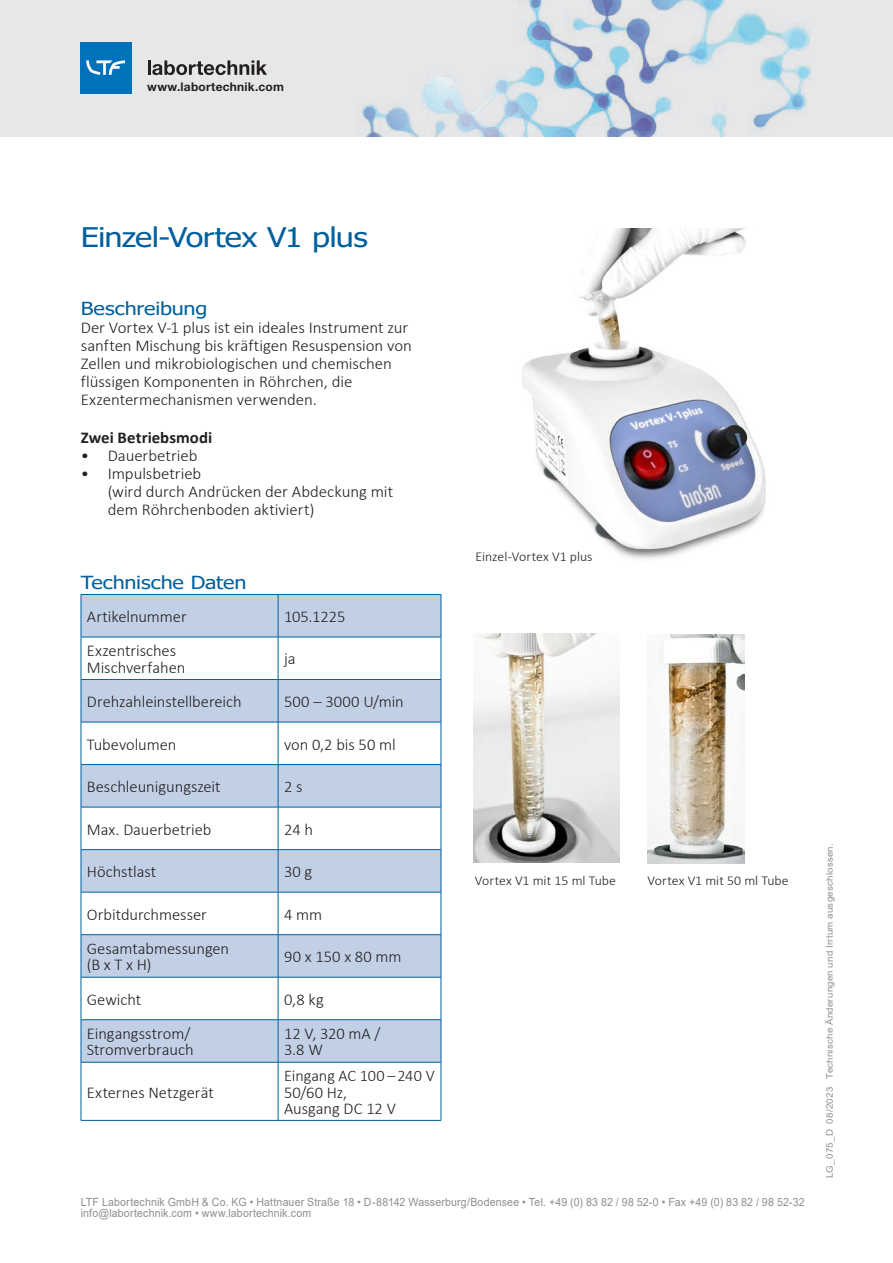
<style>
.page{position:relative;width:893px;height:1263px;background:#fff}
.page>*{position:absolute;margin:0;border:0;box-sizing:border-box;transform-origin:0 0}
.Headline{font:27px "Tahoma";letter-spacing:-.025em;color:#00609f;scale:1.2 1}
.Aufzählung{font:18px "Tahoma";letter-spacing:-.01em;color:#00609f;scale:1.2 1}
.Subline{font:18px "Tahoma";letter-spacing:-.005em;color:#00609f;scale:1.2 1}
.Body{font:300 16.5px/18px "Calibri";letter-spacing:-.005em;color:#231f20}
.Body-2{font:700 16.5px "Calibri";color:#231f20}
.t1{font:300 16.2px "Calibri";letter-spacing:-.005em;color:#231f20}
.t2{font:300 13.5px "Calibri";letter-spacing:.005em;color:#231f20}
.t3{font:700 12px "Helvetica Neue LT Std";letter-spacing:.015em;color:#231f20}
.t4{font:11.25px/11.2px "Arial";letter-spacing:.015em;color:#8d8f94;scale:.94 1}
.Prospekt-Nr{font:9px "Arial";letter-spacing:.02em;color:#8d8f94;scale:1.08 1}
</style>
<div class="page">
<div style="left:0;top:0;width:893px;height:137px;background:#e6e7e9"></div>
<img style="left:361px;top:0;width:449px;height:137px">
<hr style="left:148px;top:60px;width:3px;height:15px;background:#231f20">
<svg style="left:152px;top:60px;width:115px;height:15px"></svg>
<div style="left:80px;top:42px;width:51px;height:51px;background:#0072bc"></div>
<svg style="left:86px;top:60px;width:39px;height:15px"></svg>
<img style="left:522px;top:228px;width:244px;height:331px">
<svg style="left:82px;top:595px;width:359px;height:467px;fill:#c2d0e6"></svg>
<hr style="left:81px;top:594px;width:197px;height:1px;background:#00609f">
<hr style="left:81px;top:595px;width:1px;height:42px;background:#00609f">
<hr style="left:278px;top:594px;width:163px;height:1px;background:#00609f">
<hr style="left:278px;top:595px;width:1px;height:42px;background:#00609f">
<hr style="left:441px;top:595px;width:1px;height:42px;background:#00609f">
<hr style="left:81px;top:637px;width:197px;height:1px;background:#00609f">
<hr style="left:81px;top:637px;width:1px;height:42px;background:#00609f">
<hr style="left:278px;top:637px;width:163px;height:1px;background:#00609f">
<hr style="left:278px;top:637px;width:1px;height:42px;background:#00609f">
<hr style="left:441px;top:637px;width:1px;height:42px;background:#00609f">
<hr style="left:81px;top:679px;width:197px;height:1px;background:#00609f">
<hr style="left:81px;top:680px;width:1px;height:42px;background:#00609f">
<hr style="left:278px;top:679px;width:163px;height:1px;background:#00609f">
<hr style="left:278px;top:680px;width:1px;height:42px;background:#00609f">
<hr style="left:441px;top:680px;width:1px;height:42px;background:#00609f">
<hr style="left:81px;top:722px;width:197px;height:1px;background:#00609f">
<hr style="left:81px;top:722px;width:1px;height:42px;background:#00609f">
<hr style="left:278px;top:722px;width:163px;height:1px;background:#00609f">
<hr style="left:278px;top:722px;width:1px;height:42px;background:#00609f">
<hr style="left:441px;top:722px;width:1px;height:42px;background:#00609f">
<hr style="left:81px;top:764px;width:197px;height:1px;background:#00609f">
<hr style="left:81px;top:765px;width:1px;height:42px;background:#00609f">
<hr style="left:278px;top:764px;width:163px;height:1px;background:#00609f">
<hr style="left:278px;top:765px;width:1px;height:42px;background:#00609f">
<hr style="left:441px;top:765px;width:1px;height:42px;background:#00609f">
<hr style="left:81px;top:807px;width:197px;height:1px;background:#00609f">
<hr style="left:81px;top:807px;width:1px;height:42px;background:#00609f">
<hr style="left:278px;top:807px;width:163px;height:1px;background:#00609f">
<hr style="left:278px;top:807px;width:1px;height:42px;background:#00609f">
<hr style="left:441px;top:807px;width:1px;height:42px;background:#00609f">
<hr style="left:81px;top:849px;width:197px;height:1px;background:#00609f">
<hr style="left:81px;top:850px;width:1px;height:42px;background:#00609f">
<hr style="left:278px;top:849px;width:163px;height:1px;background:#00609f">
<hr style="left:278px;top:850px;width:1px;height:42px;background:#00609f">
<hr style="left:441px;top:850px;width:1px;height:42px;background:#00609f">
<hr style="left:81px;top:892px;width:197px;height:1px;background:#00609f">
<hr style="left:81px;top:892px;width:1px;height:42px;background:#00609f">
<hr style="left:278px;top:892px;width:163px;height:1px;background:#00609f">
<hr style="left:278px;top:892px;width:1px;height:42px;background:#00609f">
<hr style="left:441px;top:892px;width:1px;height:42px;background:#00609f">
<hr style="left:81px;top:934px;width:197px;height:1px;background:#00609f">
<hr style="left:81px;top:935px;width:1px;height:42px;background:#00609f">
<hr style="left:278px;top:934px;width:163px;height:1px;background:#00609f">
<hr style="left:278px;top:935px;width:1px;height:42px;background:#00609f">
<hr style="left:441px;top:935px;width:1px;height:42px;background:#00609f">
<hr style="left:81px;top:977px;width:197px;height:1px;background:#00609f">
<hr style="left:81px;top:977px;width:1px;height:42px;background:#00609f">
<hr style="left:278px;top:977px;width:163px;height:1px;background:#00609f">
<hr style="left:278px;top:977px;width:1px;height:42px;background:#00609f">
<hr style="left:441px;top:977px;width:1px;height:42px;background:#00609f">
<hr style="left:81px;top:1019px;width:197px;height:1px;background:#00609f">
<hr style="left:81px;top:1020px;width:1px;height:42px;background:#00609f">
<hr style="left:278px;top:1019px;width:163px;height:1px;background:#00609f">
<hr style="left:278px;top:1020px;width:1px;height:42px;background:#00609f">
<hr style="left:441px;top:1020px;width:1px;height:42px;background:#00609f">
<hr style="left:81px;top:1062px;width:197px;height:1px;background:#00609f">
<hr style="left:81px;top:1062px;width:1px;height:58px;background:#00609f">
<hr style="left:278px;top:1062px;width:163px;height:1px;background:#00609f">
<hr style="left:278px;top:1062px;width:1px;height:58px;background:#00609f">
<hr style="left:441px;top:1062px;width:1px;height:58px;background:#00609f">
<hr style="left:81px;top:1120px;width:197px;height:1px;background:#00609f">
<hr style="left:278px;top:1120px;width:163px;height:1px;background:#00609f">
<img style="left:647px;top:634px;width:98px;height:230px">
<img style="left:474px;top:633px;width:145px;height:229px">
<p class="t3" style="left:147px;top:79px;width:138px">www.labortechnik.com</p>
<p class="Headline" style="left:81px;top:219px;width:241px">Einzel-Vortex V1 plus</p>
<p class="Subline" style="left:81px;top:296px;width:107px">Beschreibung</p>
<p class="Body" style="left:81px;top:318px;width:333px">Der Vortex V-1 plus ist ein ideales Instrument zur sanften Mischung bis kräftigen Resuspension von Zellen und mikrobiologischen und chemischen flüssigen Komponenten in Röhrchen, die Exzentermechanismen verwenden.</p>
<p class="Body-2" style="left:81px;top:426px;width:133px">Zwei Betriebsmodi</p>
<p class="Body" style="left:81px;top:447px;width:118px">• Dauerbetrieb</p>
<p class="Body" style="left:108px;top:465px;width:287px;text-indent:-27px">• Impulsbetrieb<br>(wird durch Andrücken der Abdeckung mit dem Röhrchenboden aktiviert)</p>
<p class="Aufzählung" style="left:81px;top:570px;width:140px">Technische Daten</p>
<p class="Body" style="left:87px;top:607px;width:101px">Artikelnummer</p>
<p class="Body" style="left:284px;top:607px;width:63px">105.1225</p>
<p class="Body" style="left:87px;top:642px;width:100px;line-height:16.5px">Exzentrisches<br>Mischverfahen</p>
<p class="Body" style="left:284px;top:650px;width:13px">ja</p>
<p class="Body" style="left:87px;top:692px;width:156px">Drehzahleinstellbereich</p>
<p class="Body" style="left:284px;top:692px;width:121px">500 – 3000 U/min</p>
<p class="Body" style="left:87px;top:735px;width:91px">Tubevolumen</p>
<p class="Body" style="left:284px;top:735px;width:113px">von 0,2 bis 50 ml</p>
<p class="Body" style="left:87px;top:777px;width:135px">Beschleunigungszeit</p>
<p class="Body" style="left:284px;top:777px;width:20px">2 s</p>
<p class="Body" style="left:87px;top:820px;width:126px">Max. Dauerbetrieb</p>
<p class="Body" style="left:284px;top:820px;width:31px">24 h</p>
<p class="Body" style="left:87px;top:862px;width:71px">Höchstlast</p>
<p class="Body" style="left:284px;top:862px;width:30px">30 g</p>
<p class="Body" style="left:87px;top:905px;width:121px">Orbitdurchmesser</p>
<p class="Body" style="left:284px;top:905px;width:40px">4 mm</p>
<p class="Body" style="left:87px;top:940px;width:144px;line-height:16.5px">Gesamtabmessungen (B x T x H)</p>
<p class="Body" style="left:284px;top:947px;width:119px">90 x 150 x 80 mm</p>
<p class="Body" style="left:87px;top:990px;width:56px">Gewicht</p>
<p class="Body" style="left:284px;top:990px;width:41px">0,8 kg</p>
<p class="Body" style="left:87px;top:1025px;width:108px;line-height:16.5px">Eingangsstrom/<br>Stromverbrauch</p>
<p class="Body" style="left:284px;top:1024px;width:98px">12 V, 320 mA /</p>
<p class="Body" style="left:284px;top:1041px;width:40px">3.8 W</p>
<p class="Body" style="left:87px;top:1083px;width:128px">Externes Netzgerät</p>
<p class="t1" style="left:284px;top:1065px;width:152px">Eingang AC 100 – 240 V</p>
<p class="Body" style="left:284px;top:1083px;width:113px;line-height:16.5px">50/60 Hz,<br>Ausgang DC 12 V</p>
<p class="t2" style="left:475px;top:548px;width:119px">Einzel-Vortex V1 plus</p>
<p class="t2" style="left:475px;top:872px;width:143px">Vortex V1 mit 15 ml Tube</p>
<p class="t2" style="left:647px;top:872px;width:143px">Vortex V1 mit 50 ml Tube</p>
<p class="t4" style="left:81px;top:1196px;width:771px">LTF Labortechnik GmbH &amp; Co. KG • Hattnauer Straße 18 • D-88142 Wasserburg/Bodensee • Tel. +49 (0) 83 82 / 98 52-0 • Fax +49 (0) 83 82 / 98 52-32 info@labortechnik.com • www.labortechnik.com</p>
<p class="Prospekt-Nr" style="left:823px;top:1178px;width:311px;rotate:-90deg">LG_075_D 08/2023 Technische Änderungen und Irrtum ausgeschlossen.</p>
</div>
